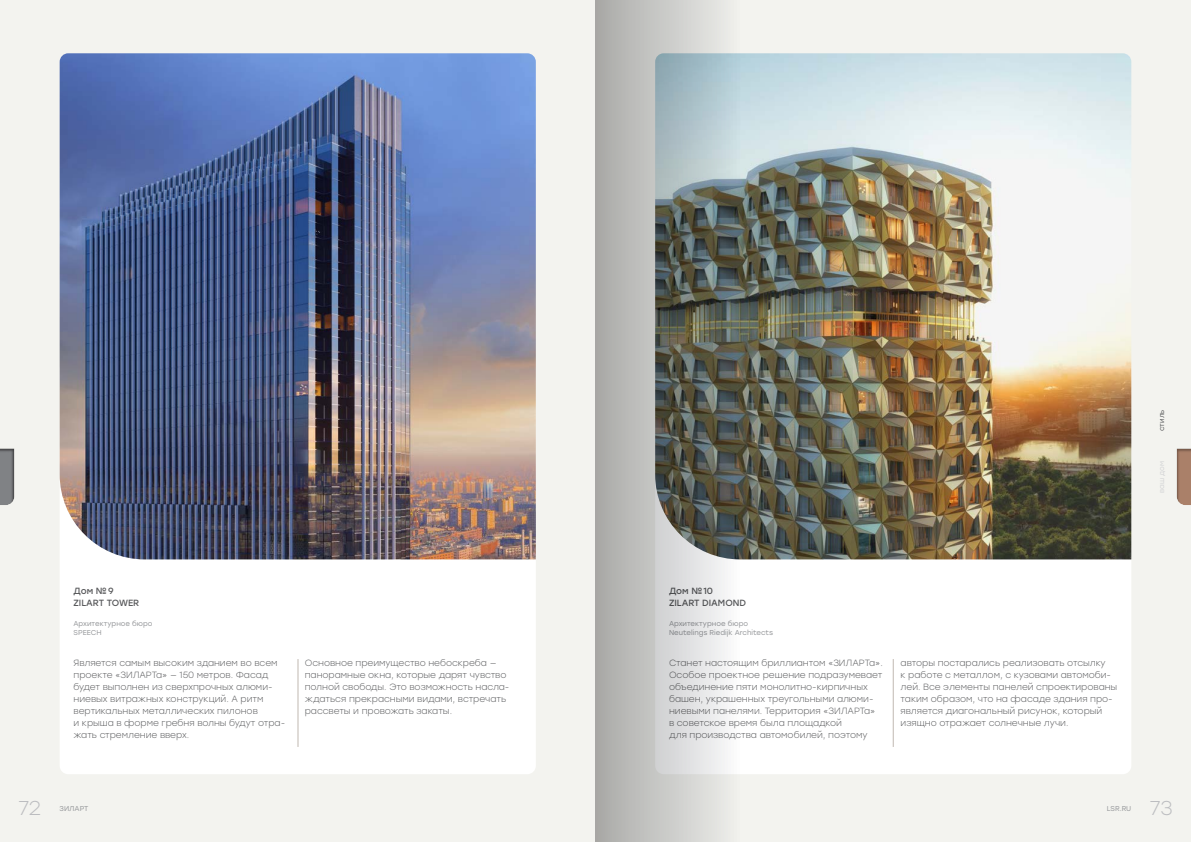
<style>
.page{position:relative;width:1191px;height:842px;background:#f3f3ef}
.page>*{position:absolute;margin:0;border:0;box-sizing:border-box;transform-origin:0 0}
.t1{font:300 20px "Stolzl";color:#bcbdc0}
.txt{font:300 9px/12px "Stolzl";letter-spacing:-.005em;color:#57585a}
.txt-2{font:9px/12px "Stolzl";letter-spacing:-.005em;color:#57585a}
.txt_small{font:7px/8.4px "Stolzl";color:#939598}
.t2{font:7px "Stolzl";color:#d1d2d4}
.t3{font:7px "Stolzl";color:#57585a}
</style>
<div class="page">
<div style="left:60px;top:559px;width:476px;height:215px;background:#fff"></div>
<div style="left:740px;top:559px;width:391px;height:215px;background:#fff"></div>
<img style="left:60px;top:53px;width:476px;height:506px">
<img style="left:740px;top:53px;width:391px;height:506px">
<hr style="left:892px;top:659px;width:1px;height:88px;background:#c0b8b1">
<hr style="left:297px;top:659px;width:1px;height:88px;background:#c0b8b1">
<div style="left:0;top:447px;width:16px;height:58px;background:#231f20;opacity:.6"></div>
<div style="left:1176px;top:447px;width:15px;height:59px;background:#231f20;opacity:.4"></div>
<svg style="left:595px;top:0;width:145px;height:842px"></svg>
<p class="txt-2" style="left:74px;top:584px;width:67px">Дом №9<br>ZILART TOWER</p>
<p class="txt_small" style="left:74px;top:619px;width:81px">Архитектурное бюро<br>SPEECH</p>
<p class="txt-2" style="left:669px;top:584px;width:46px">Дом №10</p>
<p class="txt-2" style="left:669px;top:596px;width:78px">ZILART DIAMOND</p>
<p class="txt_small" style="left:669px;top:619px;width:81px">Архитектурное бюро</p>
<p class="txt_small" style="left:669px;top:628px;width:106px">Neutelings Riedijk Architects</p>
<p class="txt" style="left:74px;top:656px;width:213px">Является самым высоким зданием во всем проекте «ЗИЛАРТа» — 150 метров. Фасад будет выполнен из сверхпрочных алюми&shy;ниевых витражных конструкций. А ритм вертикальных металлических пилонов<br>и крыша в форме гребня волны будут отра&shy;жать стремление вверх.</p>
<p class="txt" style="left:305px;top:656px;width:206px">Основное преимущество небоскреба — панорамные окна, которые дарят чувство полной свободы. Это возможность насла&shy;ждаться прекрасными видами, встречать рассветы и провожать закаты.</p>
<p class="txt" style="left:669px;top:656px;width:215px">Станет настоящим бриллиантом «ЗИЛАРТа».<br>Особое проектное решение подразумевает объединение пяти монолитно-кирпичных башен, украшенных треугольными алюми&shy;ниевыми панелями. Территория «ЗИЛАРТа» в советское время была площадкой<br>для производства автомобилей, поэтому</p>
<p class="txt" style="left:900px;top:656px;width:218px">авторы постарались реализовать отсылку<br>к работе с металлом, с кузовами автомоби&shy;лей. Все элементы панелей спроектированы таким образом, что на фасаде здания про&shy;является диагональный рисунок, который изящно отражает солнечные лучи.</p>
<p class="t3" style="left:1156px;top:431px;width:23px;rotate:-90deg">стиль</p>
<p class="t2" style="left:1156px;top:493px;width:33px;rotate:-90deg">ваш дом</p>
<h1 class="t1" style="left:18px;top:795px;width:24px">72</h1>
<p class="txt_small" style="left:60px;top:804px;width:30px">ЗИЛАРТ</p>
<p class="txt_small" style="left:1107px;top:804px;width:26px">LSR.RU</p>
<h1 class="t1" style="left:1149px;top:795px;width:24px">73</h1>
</div>
